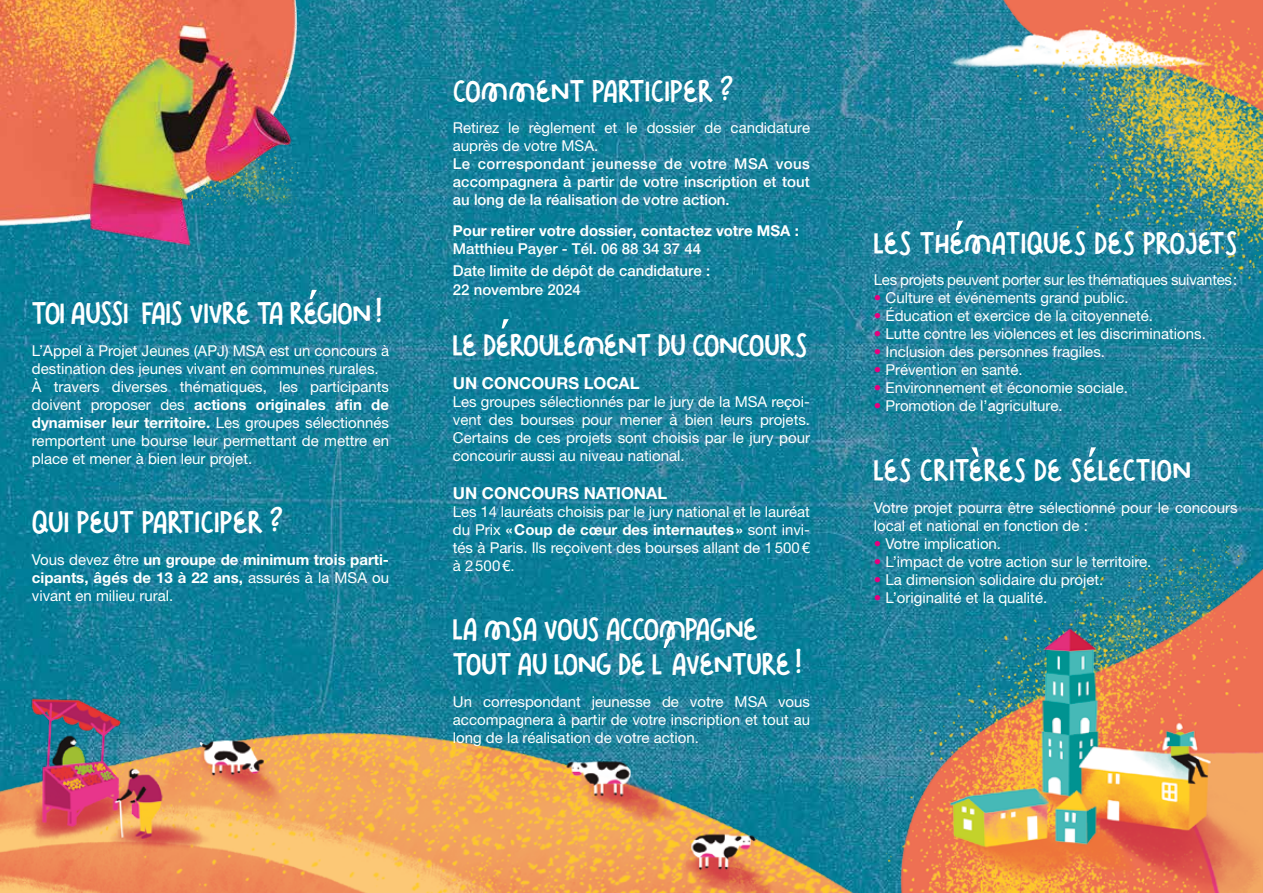
<style>
.page{position:relative;width:1263px;height:893px;background:#fff}
.page>*{position:absolute;margin:0;border:0;box-sizing:border-box;transform-origin:0 0}
.t1{font:36px/34.5px "Triple Lemon";color:#fff}
.t2{font:36px "Triple Lemon";letter-spacing:.02em;color:#fff}
.t3{font:700 16.5px "Helvetica Neue LT Pro";color:#fff}
.t4{font:15px/18px "Helvetica Neue LT Pro";color:#fff}
.t5{font:15px/18px "Helvetica Neue LT 65 Md";color:#fff;text-align:justify}
.t6{font:700 15px/18px "Helvetica Neue LT Pro";color:#fff;text-align:justify}
.t7{font:15px "Helvetica Neue LT Pro";letter-spacing:-.02em;color:#fff}
.t8{font:15px "Helvetica Neue LT 75 Bd";color:#fff}
.s1{font-family:"Tekton Pro";font-weight:700;font-stretch:condensed}
.s2{font-weight:700}
.s3{font-weight:400}
.s4{color:#e6007d}
</style>
<div class="page">
<img style="left:0;top:0;width:1263px;height:893px">
<img style="left:0;top:0;width:401px;height:319px">
<svg style="left:310px;top:290px;width:7px;height:9px"></svg>
<svg style="left:502px;top:319px;width:7px;height:9px"></svg>
<svg style="left:664px;top:639px;width:7px;height:9px"></svg>
<svg style="left:956px;top:221px;width:7px;height:9px"></svg>
<svg style="left:1089px;top:447px;width:7px;height:10px"></svg>
<svg style="left:971px;top:447px;width:8px;height:10px"></svg>
<h1 class="t1" style="left:32px;top:295px;width:352px">TOI AUSSI, FAIS VIVRE TA REGION <span class="s1">!</span></h1>
<p class="t4" style="left:32px;top:341px;width:359px">L’Appel à Projet Jeunes (APJ) MSA est un concours à destination des jeunes vivant en communes rurales.<br>À travers diverses thématiques, les participants doivent proposer des <span class="s2">actions originales afin de dynamiser leur territoire.</span> Les groupes sélectionnés remportent une bourse leur permettant de mettre en place et mener à bien leur projet.</p>
<h1 class="t2" style="left:32px;top:504px;width:252px">QUI PEUT PARTICIPER <span class="s1">?</span></h1>
<p class="t6" style="left:32px;top:550px;width:359px"><span class="s3">Vous devez être</span> un groupe de minimum trois parti&shy;cipants, âgés de 13 à 22 ans, <span class="s3">assurés à la MSA ou vivant en milieu rural.</span></p>
<h1 class="t2" style="left:453px;top:73px;width:282px">COMMENT PARTICIPER <span class="s1">?</span></h1>
<p class="t4" style="left:453px;top:119px;width:359px">Retirez le règlement et le dossier de candidature auprès de votre MSA.</p>
<p class="t5" style="left:453px;top:155px;width:359px">Le correspondant jeunesse de votre MSA vous accompagnera à partir de votre inscription et tout au long de la réalisation de votre action.</p>
<p class="t8" style="left:453px;top:221px;width:347px">Pour retirer votre dossier, contactez votre MSA :</p>
<p class="t5" style="left:453px;top:238px;width:259px;line-height:22.2px">Matthieu Payer - Tél. 06 88 34 37 44<br>Date limite de dépôt de candidature :</p>
<p class="t5" style="left:453px;top:280px;width:129px">22 novembre 2024</p>
<h1 class="t1" style="left:453px;top:327px;width:356px">LE DEROULEMENT DU CONCOURS</h1>
<p class="t3" style="left:453px;top:373px;width:188px">UN CONCOURS LOCAL</p>
<p class="t4" style="left:453px;top:392px;width:359px;text-align:justify">Les groupes sélectionnés par le jury de la MSA reçoi&shy;vent des bourses pour mener à bien leurs projets.<br>Certains de ces projets sont choisis par le jury pour concourir aussi au niveau national.</p>
<p class="t3" style="left:453px;top:483px;width:216px">UN CONCOURS NATIONAL</p>
<p class="t4" style="left:453px;top:502px;width:359px;text-align:justify">Les 14 lauréats choisis par le jury national et le lauréat du Prix <span class="s2">«Coup de cœur des internautes»</span> sont invi&shy;tés à Paris. Ils reçoivent des bourses allant de 1500€ à 2500€.</p>
<h1 class="t1" style="left:453px;top:612px;width:351px">LA MSA VOUS ACCOMPAGNE<br>TOUT AU LONG DE L’AVENTURE<span class="s1">!</span></h1>
<p class="t4" style="left:453px;top:692px;width:359px;text-align:justify">Un correspondant jeunesse de votre MSA vous accompagnera à partir de votre inscription et tout au long de la réalisation de votre action.</p>
<h1 class="t2" style="left:874px;top:225px;width:365px">LES THEMATIQUES DES PROJETS</h1>
<p class="t7" style="left:874px;top:271px;width:365px">Les projets peuvent porter sur les thématiques suivantes:</p>
<p class="t4" style="left:874px;top:289px;width:256px"><span class="s4">•</span> Culture et événements grand public.</p>
<p class="t4" style="left:874px;top:307px;width:281px"><span class="s4">•</span> Éducation et exercice de la citoyenneté.</p>
<p class="t4" style="left:874px;top:325px;width:334px"><span class="s4">•</span> Lutte contre les violences et les discriminations.</p>
<p class="t4" style="left:874px;top:343px;width:233px"><span class="s4">•</span> Inclusion des personnes fragiles.</p>
<p class="t4" style="left:874px;top:361px;width:150px"><span class="s4">•</span> Prévention en santé.</p>
<p class="t4" style="left:874px;top:379px;width:256px"><span class="s4">•</span> Environnement et économie sociale.</p>
<p class="t4" style="left:874px;top:397px;width:190px"><span class="s4">•</span> Promotion de l’agriculture.</p>
<h1 class="t2" style="left:874px;top:452px;width:318px">LES CRITERES DE SELECTION</h1>
<p class="t4" style="left:874px;top:498px;width:365px">Votre projet pourra être sélectionné pour le concours local et national en fonction de :</p>
<p class="t4" style="left:874px;top:534px;width:129px"><span class="s4">•</span> Votre implication.</p>
<p class="t4" style="left:874px;top:552px;width:279px"><span class="s4">•</span> L’impact de votre action sur le territoire.</p>
<p class="t4" style="left:874px;top:570px;width:231px"><span class="s4">•</span> La dimension solidaire du projet.</p>
<p class="t4" style="left:874px;top:588px;width:175px"><span class="s4">•</span> L’originalité et la qualité.</p>
</div>
